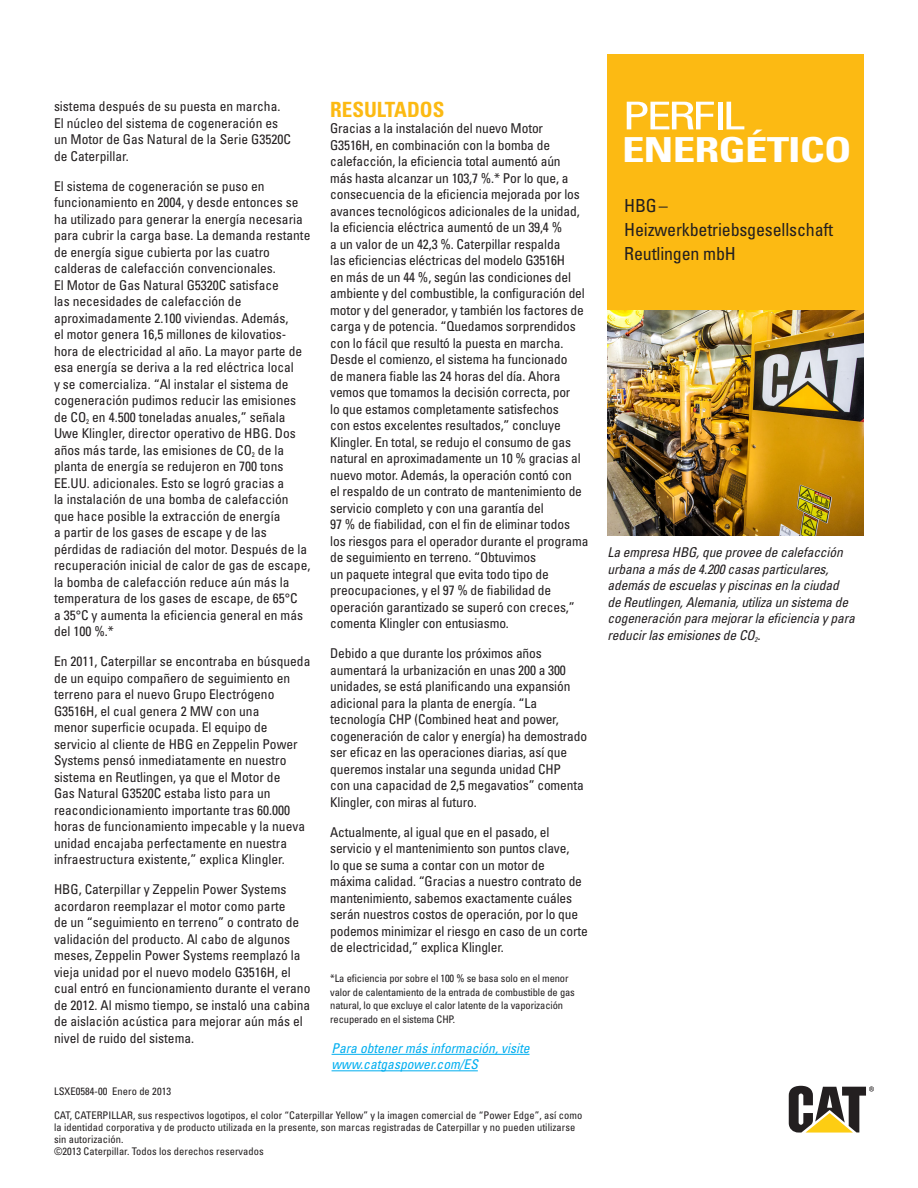
<style>
.page{position:relative;width:918px;height:1188px;background:#fff}
.page>*{position:absolute;margin:0;border:0;box-sizing:border-box;transform-origin:0 0}
.t1{font:condensed 38.4px "Univers LT Std";letter-spacing:-.07em;color:#fff;scale:1.3 1}
.t2{font:700 condensed 34.5px "Univers LT Std";letter-spacing:-.02em;color:#fff;scale:1.3 1}
.Headline{font:700 condensed 21px "Univers LT Std";color:#fcba13}
.t3{font:condensed 18px/24px "Univers LT Std";letter-spacing:-.01em;color:#231f20}
.Headline-2{font:condensed 13.5px/16.5px "Univers LT Std";color:#231f20}
.t4{font:italic condensed 13.5px/16.5px "Univers";letter-spacing:-.01em;color:#231f20}
.Headline-3{font:italic condensed 13.5px "Univers";color:#00aeef}
.t5{font:condensed 10.5px/13.5px "Univers LT Std";letter-spacing:.005em;color:#231f20}
</style>
<div class="page">
<div style="left:608px;top:54px;width:256px;height:256px;background:#fcba13"></div>
<img style="left:608px;top:310px;width:256px;height:226px">
<svg style="left:789px;top:1086px;width:85px;height:47px"></svg>
<hr style="left:332px;top:1054px;width:198px;height:1px;background:#00aeef">
<hr style="left:332px;top:1070px;width:146px;height:1px;background:#00aeef">
<p class="Headline-2" style="left:54px;top:98px;width:238px">sistema después de su puesta en marcha.<br>El núcleo del sistema de cogeneración es un Motor de Gas Natural de la Serie G3520C de Caterpillar.</p>
<p class="Headline-2" style="left:54px;top:177px;width:258px">El sistema de cogeneración se puso en funcionamiento en 2004, y desde entonces se ha utilizado para generar la energía necesaria para cubrir la carga base. La demanda restante de energía sigue cubierta por las cuatro calderas de calefacción convencionales.<br>El Motor de Gas Natural G5320C satisface<br>las necesidades de calefacción de aproximadamente 2.100 viviendas. Además,<br>el motor genera 16,5 millones de kilovatios&shy;hora de electricidad al año. La mayor parte de esa energía se deriva a la red eléctrica local<br>y se comercializa. “Al instalar el sistema de cogeneración pudimos reducir las emisiones de CO<sub>2</sub> en 4.500 toneladas anuales,” señala Uwe Klingler, director operativo de HBG. Dos años más tarde, las emisiones de CO<sub>2</sub> de la planta de energía se redujeron en 700 tons EE.UU. adicionales. Esto se logró gracias a<br>la instalación de una bomba de calefacción que hace posible la extracción de energía<br>a partir de los gases de escape y de las pérdidas de radiación del motor. Después de la recuperación inicial de calor de gas de escape, la bomba de calefacción reduce aún más la temperatura de los gases de escape, de 65°C<br>a 35°C y aumenta la eficiencia general en más del 100 %.*</p>
<p class="Headline-2" style="left:54px;top:653px;width:258px">En 2011, Caterpillar se encontraba en búsqueda de un equipo compañero de seguimiento en terreno para el nuevo Grupo Electrógeno G3516H, el cual genera 2 MW con una<br>menor superficie ocupada. El equipo de servicio al cliente de HBG en Zeppelin Power Systems pensó inmediatamente en nuestro sistema en Reutlingen, ya que el Motor de<br>Gas Natural G3520C estaba listo para un reacondicionamiento importante tras 60.000 horas de funcionamiento impecable y la nueva unidad encajaba perfectamente en nuestra infraestructura existente,” explica Klingler.</p>
<p class="Headline-2" style="left:54px;top:881px;width:258px">HBG, Caterpillar y Zeppelin Power Systems acordaron reemplazar el motor como parte<br>de un “seguimiento en terreno” o contrato de validación del producto. Al cabo de algunos meses, Zeppelin Power Systems reemplazó la vieja unidad por el nuevo modelo G3516H, el cual entró en funcionamiento durante el verano de 2012. Al mismo tiempo, se instaló una cabina de aislación acústica para mejorar aún más el nivel de ruido del sistema.</p>
<p class="Headline" style="left:330px;top:96px;width:116px">RESULTADOS</p>
<p class="Headline-2" style="left:330px;top:120px;width:260px">Gracias a la instalación del nuevo Motor G3516H, en combinación con la bomba de calefacción, la eficiencia total aumentó aún<br>más hasta alcanzar un 103,7 %.* Por lo que, a consecuencia de la eficiencia mejorada por los avances tecnológicos adicionales de la unidad, la eficiencia eléctrica aumentó de un 39,4 %<br>a un valor de un 42,3 %. Caterpillar respalda<br>las eficiencias eléctricas del modelo G3516H<br>en más de un 44 %, según las condiciones del ambiente y del combustible, la configuración del motor y del generador, y también los factores de carga y de potencia. “Quedamos sorprendidos con lo fácil que resultó la puesta en marcha.<br>Desde el comienzo, el sistema ha funcionado<br>de manera fiable las 24 horas del día. Ahora vemos que tomamos la decisión correcta, por<br>lo que estamos completamente satisfechos<br>con estos excelentes resultados,” concluye Klingler. En total, se redujo el consumo de gas natural en aproximadamente un 10 % gracias al nuevo motor. Además, la operación contó con<br>el respaldo de un contrato de mantenimiento de servicio completo y con una garantía del<br>97 % de fiabilidad, con el fin de eliminar todos los riesgos para el operador durante el programa de seguimiento en terreno. “Obtuvimos<br>un paquete integral que evita todo tipo de preocupaciones, y el 97 % de fiabilidad de operación garantizado se superó con creces,” comenta Klingler con entusiasmo.</p>
<p class="Headline-2" style="left:330px;top:645px;width:259px">Debido a que durante los próximos años aumentará la urbanización en unas 200 a 300 unidades, se está planificando una expansión adicional para la planta de energía. “La tecnología CHP (Combined heat and power, cogeneración de calor y energía) ha demostrado ser eficaz en las operaciones diarias, así que queremos instalar una segunda unidad CHP<br>con una capacidad de 2,5 megavatios” comenta Klingler, con miras al futuro.</p>
<p class="Headline-2" style="left:330px;top:823px;width:259px">Actualmente, al igual que en el pasado, el servicio y el mantenimiento son puntos clave,<br>lo que se suma a contar con un motor de máxima calidad. “Gracias a nuestro contrato de mantenimiento, sabemos exactamente cuáles serán nuestros costos de operación, por lo que podemos minimizar el riesgo en caso de un corte de electricidad,” explica Klingler.</p>
<p class="t5" style="left:330px;top:971px;width:246px">*La eficiencia por sobre el 100 % se basa solo en el menor valor de calentamiento de la entrada de combustible de gas natural, lo que excluye el calor latente de la vaporización recuperado en el sistema CHP.</p>
<p class="Headline-3" style="left:332px;top:1040px;width:199px">Para obtener más información, visite</p>
<p class="Headline-3" style="left:332px;top:1056px;width:148px">www.catgaspower.com/ES</p>
<p class="t5" style="left:54px;top:1085px;width:119px">LSXE0584-00 Enero de 2013</p>
<p class="t5" style="left:54px;top:1109px;width:530px;line-height:12px">CAT, CATERPILLAR, sus respectivos logotipos, el color “Caterpillar Yellow” y la imagen comercial de “Power Edge”, así como la identidad corporativa y de producto utilizada en la presente, son marcas registradas de Caterpillar y no pueden utilizarse sin autorización.</p>
<p class="t5" style="left:54px;top:1145px;width:211px">©2013 Caterpillar. Todos los derechos reservados</p>
<p class="t1" style="left:622px;top:91px;width:96px">PERFIL</p>
<p class="t2" style="left:622px;top:129px;width:178px">ENERGÉTICO</p>
<p class="t3" style="left:624px;top:193px;width:211px">HBG–<br>Heizwerkbetriebsgesellschaft<br>Reutlingen mbH</p>
<p class="t4" style="left:608px;top:544px;width:249px">La empresa HBG, que provee de calefacción urbana a más de 4.200 casas particulares, además de escuelas y piscinas en la ciudad de Reutlingen, Alemania, utiliza un sistema de cogeneración para mejorar la eficiencia y para reducir las emisiones de CO<sub>2</sub>.</p>
</div>
